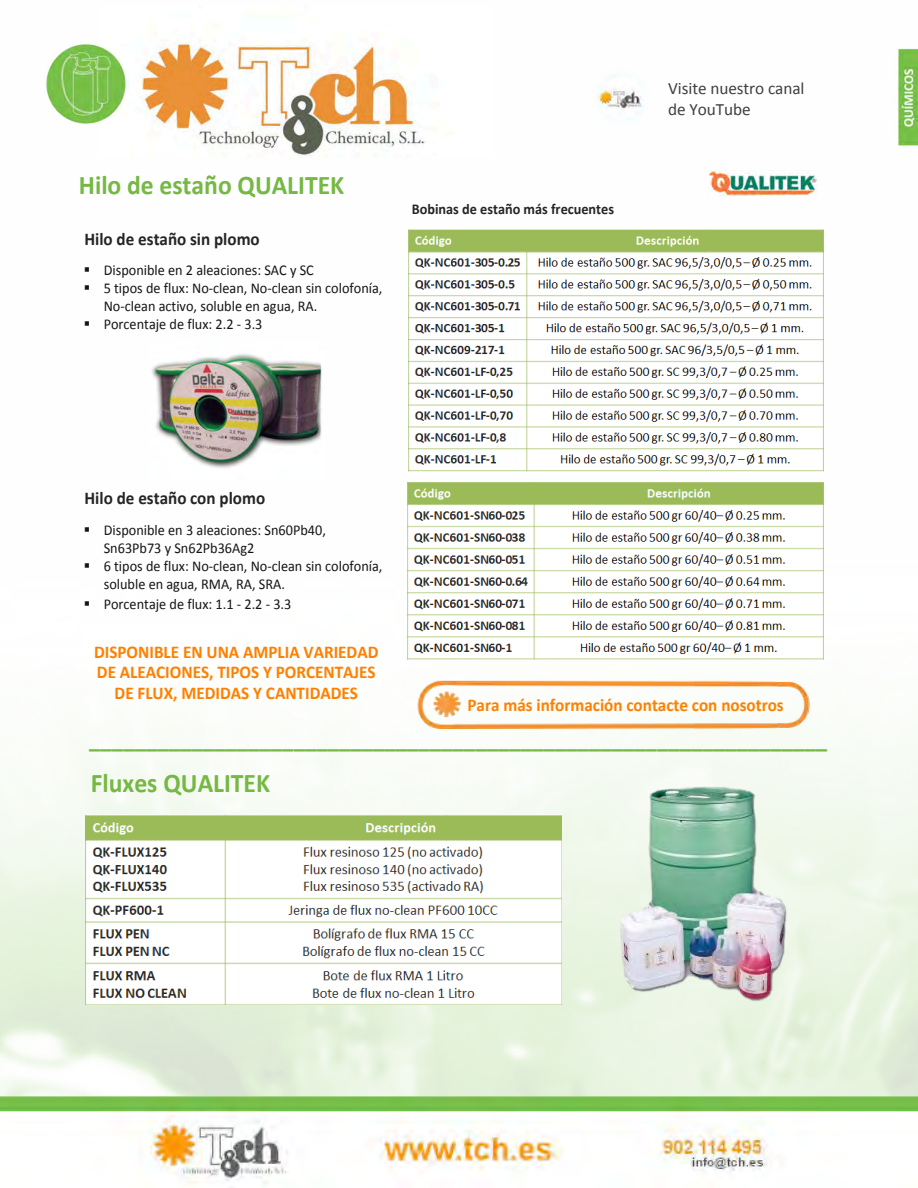
<style>
.page{position:relative;width:918px;height:1188px;background:#fff}
.page>*{position:absolute;margin:0;border:0;box-sizing:border-box;transform-origin:0 0}
.t1{font:700 27px "Calibri";color:#75b843;scale:.95 1}
.t2{font:700 24px "Calibri";color:#75b843;scale:.95 1}
.t3{font:700 18px/20.5px "Calibri";color:#ff8000;text-align:center;scale:.95 1}
.t4{font:700 18px "Calibri";color:#252525;scale:.95 1}
.t5{font:17.25px/20.7px "Calibri";letter-spacing:-.005em;color:#404040}
.t6{font:15px/18px "Calibri";color:#151515;scale:.95 1}
.t7{font:700 15px "Calibri";color:#252525;scale:.95 1}
.s1{font-style:inherit}
</style>
<div class="page">
<img style="left:0;top:48px;width:918px;height:1013px">
<img style="left:99px;top:42px;width:394px;height:115px">
<img style="left:588px;top:64px;width:68px;height:66px">
<img style="left:0;top:1061px;width:918px;height:127px">
<img style="left:44px;top:42px;width:85px;height:91px">
<img style="left:892px;top:48px;width:25px;height:101px">
<img style="left:708px;top:170px;width:108px;height:26px">
<img style="left:150px;top:342px;width:175px;height:138px">
<img style="left:86px;top:814px;width:475px;height:191px">
<img style="left:576px;top:766px;width:250px;height:248px">
<img style="left:408px;top:229px;width:415px;height:244px">
<img style="left:407px;top:482px;width:417px;height:178px">
<img style="left:416px;top:671px;width:394px;height:70px">
<h1 class="t1" style="left:79px;top:168px;width:281px">Hilo <span class="s1">de</span> estaño QUALITEK</h1>
<p class="t4" style="left:84px;top:227px;width:186px">Hilo de estaño <span class="s1">sin</span> plomo</p>
<p class="t6" style="left:84px;top:261px;width:244px">▪ Disponible en 2 aleaciones: SAC y SC</p>
<p class="t6" style="left:104px;top:279px;width:295px;text-indent:-20px">▪ 5 tipos de flux: No-clean, No-clean sin colofonía,<br>No-clean activo, soluble en agua, RA.</p>
<p class="t6" style="left:84px;top:315px;width:190px">▪ Porcentaje de flux: 2.2 - 3.3</p>
<p class="t7" style="left:412px;top:199px;width:214px">Bobinas de estaño más frecuentes</p>
<p class="t5" style="left:668px;top:78px;width:138px">Visite nuestro canal de YouTube</p>
<p class="t4" style="left:84px;top:487px;width:192px">Hilo de estaño <span class="s1">con</span> plomo</p>
<p class="t6" style="left:104px;top:521px;width:235px;text-indent:-20px">▪ Disponible en 3 aleaciones: Sn60Pb40,<br>Sn63Pb73 y Sn62Pb36Ag2</p>
<p class="t6" style="left:104px;top:557px;width:295px;text-indent:-20px">▪ 6 tipos de flux: No-clean, No-clean sin colofonía, soluble en agua, RMA, RA, SRA.</p>
<p class="t6" style="left:84px;top:595px;width:220px">▪ Porcentaje de flux: 1.1 - 2.2 - 3.3</p>
<p class="t3" style="left:94px;top:641px;width:301px">DISPONIBLE EN UNA AMPLIA VARIEDAD<br>DE ALEACIONES, TIPOS Y PORCENTAJES<br>DE FLUX, MEDIDAS Y CANTIDADES</p>
<p class="t3" style="left:468px;top:695px;width:334px">Para más información contacte con nosotros</p>
<h2 class="t2" style="left:89px;top:724px;width:778px">_________________________________________________________________</h2>
<h1 class="t1" style="left:91px;top:766px;width:190px">Fluxes QUALITEK</h1>
</div>
